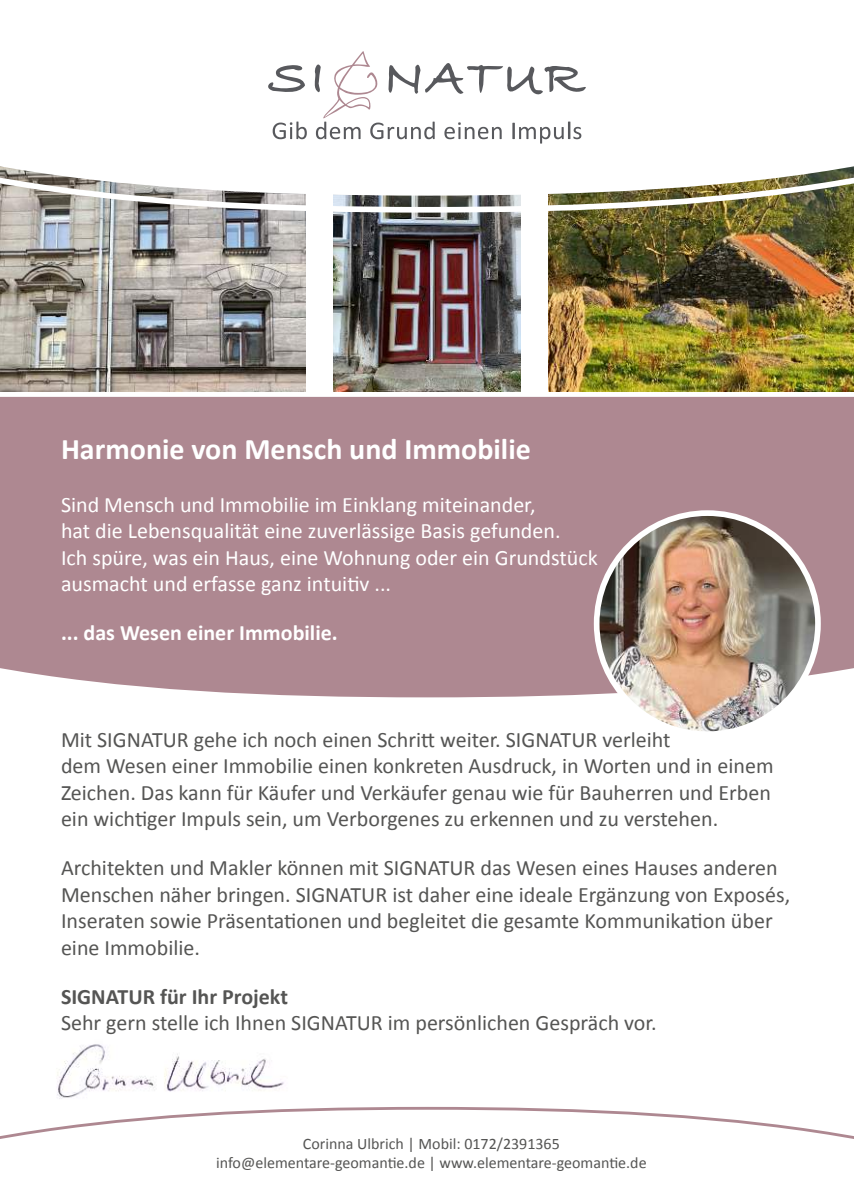
<style>
.page{position:relative;width:854px;height:1202px;background:#fff}
.page>*{position:absolute;margin:0;border:0;box-sizing:border-box;transform-origin:0 0}
.t1{font:700 30px "Calibri";color:#fff}
.t2{font:22px/26.4px "Calibri";color:#555554}
.t3{font:22px/26.4px "Calibri";color:#fff}
.t4{font:700 22px "Calibri";color:#fff}
.t5{font:700 22px "Calibri";color:#555554}
.t6{font:16px/19.2px "Calibri";color:#555554;text-align:center}
</style>
<div class="page">
<img style="left:57px;top:1044px;width:227px;height:55px">
<svg style="left:0;top:1106px;width:853px;height:33px"></svg>
<div style="left:0;top:397px;width:853px;height:300px;background:#ae8891"></div>
<img style="left:548px;top:215px;width:305px;height:176px">
<img style="left:333px;top:215px;width:187px;height:176px">
<img style="left:0;top:215px;width:305px;height:176px">
<svg style="left:268px;top:51px;width:318px;height:93px"></svg>
<img style="left:0;top:172px;width:853px;height:43px">
<img style="left:596px;top:513px;width:221px;height:221px;border-radius:111px">
<div style="left:593px;top:510px;width:227px;height:227px;border:6px solid #fff;border-radius:50%"></div>
<h1 class="t1" style="left:61px;top:437px;width:471px">Harmonie von Mensch und Immobilie</h1>
<p class="t3" style="left:61px;top:491px;width:538px">Sind Mensch und Immobilie im Einklang miteinander,<br>hat die Lebensqualität eine zuverlässige Basis gefunden.<br>Ich spüre, was ein Haus, eine Wohnung oder ein Grundstück ausmacht und erfasse ganz intui琀椀v ...</p>
<p class="t4" style="left:61px;top:624px;width:278px">... das Wesen einer Immobilie.</p>
<p class="t2" style="left:61px;top:726px;width:714px">Mit SIGNATUR gehe ich noch einen Schri琀琀 weiter. SIGNATUR verleiht<br>dem Wesen einer Immobilie einen konkreten Ausdruck, in Worten und in einem Zeichen. Das kann für Käufer und Verkäufer genau wie für Bauherren und Erben ein wich琀椀ger Impuls sein, um Verborgenes zu erkennen und zu verstehen.</p>
<p class="t2" style="left:61px;top:854px;width:730px">Architekten und Makler können mit SIGNATUR das Wesen eines Hauses anderen Menschen näher bringen. SIGNATUR ist daher eine ideale Ergänzung von Exposés, Inseraten sowie Präsenta琀椀onen und begleitet die gesamte Kommunika琀椀on über eine Immobilie.</p>
<p class="t5" style="left:61px;top:988px;width:228px">SIGNATUR für Ihr Projekt</p>
<p class="t2" style="left:61px;top:1009px;width:597px">Sehr gern stelle ich Ihnen SIGNATUR im persönlichen Gespräch vor.</p>
<p class="t6" style="left:216px;top:1133px;width:432px">Corinna Ulbrich | Mobil: 0172/2391365 info@elementare-geoman琀椀e.de | www.elementare-geoman琀椀e.de</p>
</div>
